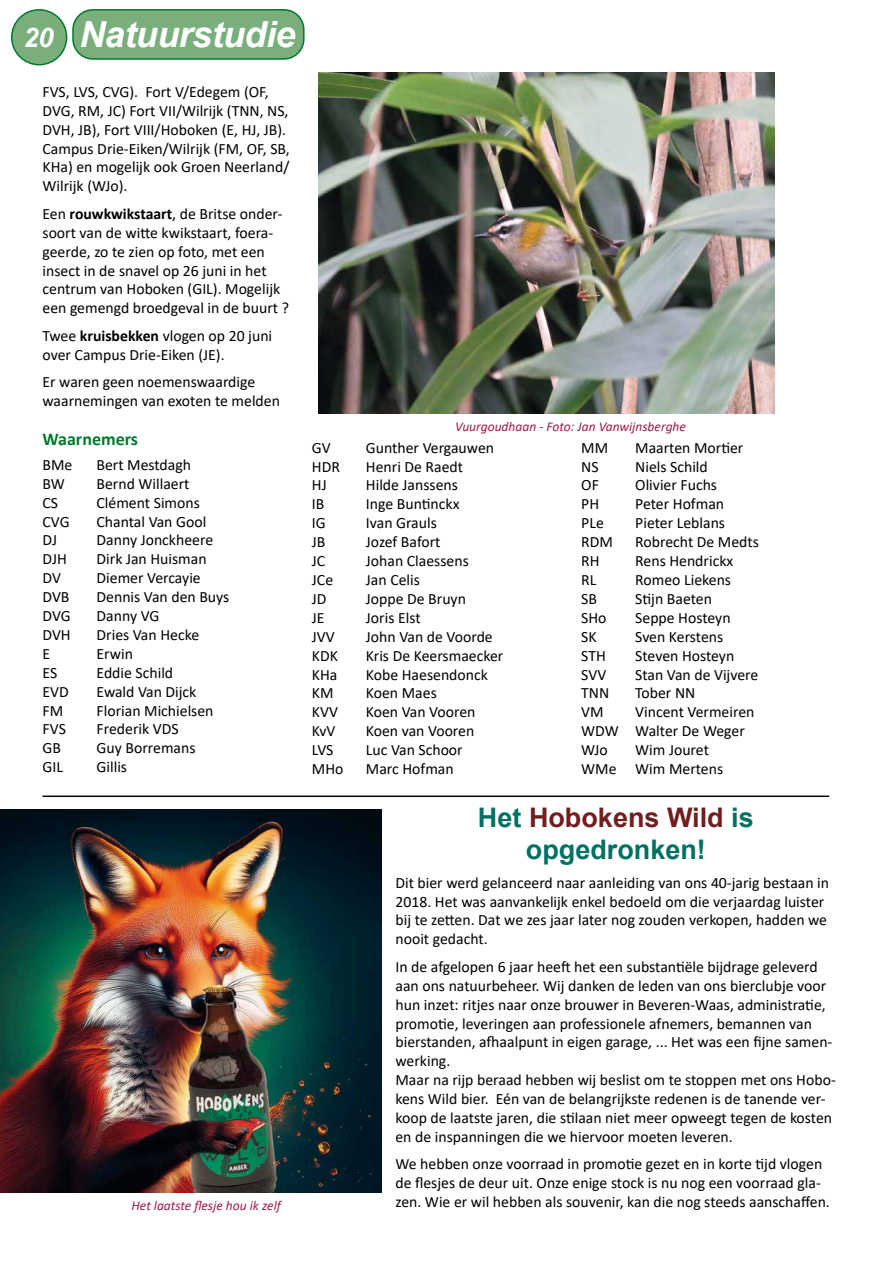
<style>
.page{position:relative;width:893px;height:1263px;background:#fff}
.page>*{position:absolute;margin:0;border:0;box-sizing:border-box;transform-origin:0 0}
.t1{font:italic 700 36px "Arial";letter-spacing:-.015em;color:#fff}
.t2{font:700 27px/32.4px "Arial";color:#007063;text-align:center}
.t3{font:700 18px "Calibri";color:#00792c}
.t4{font:15.75px/18.9px "Calibri";color:#000}
.t5{font:italic 13.5px "Calibri";color:#9f1a4c}
.s1{font-size:27px}
.s2{font-weight:700}
.s3{color:#701e1e}
</style>
<div class="page">
<div style="left:12px;top:10px;width:55px;height:55px;background:#7aaf7d;border-radius:50%"></div>
<div style="left:11px;top:9px;width:56px;height:56px;border:2px solid #00792c;border-radius:50%"></div>
<div style="left:73px;top:10px;width:231px;height:49px;background:#7aaf7d;border-radius:20px"></div>
<div style="left:72px;top:9px;width:233px;height:51px;border:2px solid #00792c;border-radius:20px"></div>
<hr style="left:43px;top:795px;width:786px;height:2px;background:#000">
<img style="left:319px;top:72px;width:455px;height:342px">
<img style="left:0;top:810px;width:382px;height:382px">
<h1 class="t1" style="left:23px;top:10px;width:274px"><span class="s1">20</span> Natuurstudie</h1>
<p class="t4" style="left:43px;top:82px;width:249px">FVS, LVS, CVG). Fort V/Edegem (OF, DVG, RM, JC) Fort VII/Wilrijk (TNN, NS, DVH, JB), Fort VIII/Hoboken (E, HJ, JB).<br>Campus Drie-Eiken/Wilrijk (FM, OF, SB, KHa) en mogelijk ook Groen Neerland/ Wilrijk (WJo).</p>
<p class="t4" style="left:43px;top:204px;width:248px">Een <span class="s2">rouwkwikstaart</span>, de Britse onder&shy;soort van de witte kwikstaart, foera&shy;geerde, zo te zien op foto, met een insect in de snavel op 26 juni in het centrum van Hoboken (GIL). Mogelijk een gemengd broedgeval in de buurt ?</p>
<p class="t4" style="left:43px;top:326px;width:231px">Twee <span class="s2">kruisbekken</span> vlogen op 20 juni over Campus Drie-Eiken (JE).</p>
<p class="t4" style="left:43px;top:372px;width:239px">Er waren geen noemenswaardige waarnemingen van exoten te melden</p>
<p class="t3" style="left:43px;top:426px;width:97px">Waarnemers</p>
<p class="t4" style="left:43px;top:455px;width:31px">BMe</p>
<p class="t4" style="left:97px;top:455px;width:96px">Bert Mestdagh</p>
<p class="t4" style="left:43px;top:474px;width:24px">BW</p>
<p class="t4" style="left:97px;top:474px;width:95px">Bernd Willaert</p>
<p class="t4" style="left:43px;top:492px;width:17px">CS</p>
<p class="t4" style="left:97px;top:492px;width:105px">Clément Simons</p>
<p class="t4" style="left:43px;top:511px;width:29px">CVG</p>
<p class="t4" style="left:97px;top:511px;width:111px">Chantal Van Gool</p>
<p class="t4" style="left:43px;top:530px;width:16px">DJ</p>
<p class="t4" style="left:97px;top:530px;width:118px">Danny Jonckheere</p>
<p class="t4" style="left:43px;top:549px;width:26px">DJH</p>
<p class="t4" style="left:97px;top:549px;width:112px">Dirk Jan Huisman</p>
<p class="t4" style="left:43px;top:568px;width:20px">DV</p>
<p class="t4" style="left:97px;top:568px;width:106px">Diemer Vercayie</p>
<p class="t4" style="left:43px;top:587px;width:29px">DVB</p>
<p class="t4" style="left:97px;top:587px;width:134px">Dennis Van den Buys</p>
<p class="t4" style="left:43px;top:606px;width:30px">DVG</p>
<p class="t4" style="left:97px;top:606px;width:64px">Danny VG</p>
<p class="t4" style="left:43px;top:625px;width:30px">DVH</p>
<p class="t4" style="left:97px;top:625px;width:104px">Dries Van Hecke</p>
<p class="t4" style="left:43px;top:644px;width:9px">E</p>
<p class="t4" style="left:97px;top:644px;width:38px">Erwin</p>
<p class="t4" style="left:43px;top:663px;width:16px">ES</p>
<p class="t4" style="left:97px;top:663px;width:78px">Eddie Schild</p>
<p class="t4" style="left:43px;top:681px;width:28px">EVD</p>
<p class="t4" style="left:97px;top:681px;width:101px">Ewald Van Dijck</p>
<p class="t4" style="left:43px;top:700px;width:22px">FM</p>
<p class="t4" style="left:97px;top:700px;width:118px">Florian Michielsen</p>
<p class="t4" style="left:43px;top:719px;width:25px">FVS</p>
<p class="t4" style="left:97px;top:719px;width:84px">Frederik VDS</p>
<p class="t4" style="left:43px;top:738px;width:20px">GB</p>
<p class="t4" style="left:97px;top:738px;width:100px">Guy Borremans</p>
<p class="t4" style="left:43px;top:757px;width:22px">GIL</p>
<p class="t4" style="left:97px;top:757px;width:32px">Gillis</p>
<p class="t5" style="left:455px;top:417px;width:232px">Vuurgoudhaan - Foto: Jan Vanwijnsberghe</p>
<p class="t4" style="left:312px;top:438px;width:20px">GV</p>
<p class="t4" style="left:366px;top:438px;width:130px">Gunther Vergauwen</p>
<p class="t4" style="left:312px;top:456px;width:30px">HDR</p>
<p class="t4" style="left:366px;top:456px;width:99px">Henri De Raedt</p>
<p class="t4" style="left:312px;top:475px;width:16px">HJ</p>
<p class="t4" style="left:366px;top:475px;width:94px">Hilde Janssens</p>
<p class="t4" style="left:312px;top:494px;width:14px">IB</p>
<p class="t4" style="left:366px;top:494px;width:95px">Inge Buntinckx</p>
<p class="t4" style="left:312px;top:513px;width:15px">IG</p>
<p class="t4" style="left:366px;top:513px;width:72px">Ivan Grauls</p>
<p class="t4" style="left:312px;top:532px;width:15px">JB</p>
<p class="t4" style="left:366px;top:532px;width:76px">Jozef Bafort</p>
<p class="t4" style="left:312px;top:551px;width:15px">JC</p>
<p class="t4" style="left:366px;top:551px;width:104px">Johan Claessens</p>
<p class="t4" style="left:312px;top:570px;width:23px">JCe</p>
<p class="t4" style="left:366px;top:570px;width:56px">Jan Celis</p>
<p class="t4" style="left:312px;top:589px;width:16px">JD</p>
<p class="t4" style="left:366px;top:589px;width:102px">Joppe De Bruyn</p>
<p class="t4" style="left:312px;top:608px;width:14px">JE</p>
<p class="t4" style="left:366px;top:608px;width:56px">Joris Elst</p>
<p class="t4" style="left:312px;top:627px;width:24px">JVV</p>
<p class="t4" style="left:366px;top:627px;width:128px">John Van de Voorde</p>
<p class="t4" style="left:312px;top:645px;width:28px">KDK</p>
<p class="t4" style="left:366px;top:645px;width:139px">Kris De Keersmaecker</p>
<p class="t4" style="left:312px;top:664px;width:27px">KHa</p>
<p class="t4" style="left:366px;top:664px;width:124px">Kobe Haesendonck</p>
<p class="t4" style="left:312px;top:683px;width:23px">KM</p>
<p class="t4" style="left:366px;top:683px;width:72px">Koen Maes</p>
<p class="t4" style="left:312px;top:702px;width:28px">KVV</p>
<p class="t4" style="left:366px;top:702px;width:111px">Koen Van Vooren</p>
<p class="t4" style="left:312px;top:721px;width:25px">KvV</p>
<p class="t4" style="left:366px;top:721px;width:110px">Koen van Vooren</p>
<p class="t4" style="left:312px;top:740px;width:23px">LVS</p>
<p class="t4" style="left:366px;top:740px;width:98px">Luc Van Schoor</p>
<p class="t4" style="left:312px;top:759px;width:33px">MHo</p>
<p class="t4" style="left:366px;top:759px;width:89px">Marc Hofman</p>
<p class="t4" style="left:581px;top:438px;width:28px">MM</p>
<p class="t4" style="left:635px;top:438px;width:110px">Maarten Mortier</p>
<p class="t4" style="left:581px;top:456px;width:19px">NS</p>
<p class="t4" style="left:635px;top:456px;width:74px">Niels Schild</p>
<p class="t4" style="left:581px;top:475px;width:19px">OF</p>
<p class="t4" style="left:635px;top:475px;width:83px">Olivier Fuchs</p>
<p class="t4" style="left:581px;top:494px;width:19px">PH</p>
<p class="t4" style="left:635px;top:494px;width:90px">Peter Hofman</p>
<p class="t4" style="left:581px;top:513px;width:24px">PLe</p>
<p class="t4" style="left:635px;top:513px;width:91px">Pieter Leblans</p>
<p class="t4" style="left:581px;top:532px;width:33px">RDM</p>
<p class="t4" style="left:635px;top:532px;width:125px">Robrecht De Medts</p>
<p class="t4" style="left:581px;top:551px;width:20px">RH</p>
<p class="t4" style="left:635px;top:551px;width:100px">Rens Hendrickx</p>
<p class="t4" style="left:581px;top:570px;width:17px">RL</p>
<p class="t4" style="left:635px;top:570px;width:97px">Romeo Liekens</p>
<p class="t4" style="left:581px;top:589px;width:17px">SB</p>
<p class="t4" style="left:635px;top:589px;width:78px">Stijn Baeten</p>
<p class="t4" style="left:581px;top:608px;width:27px">SHo</p>
<p class="t4" style="left:635px;top:608px;width:97px">Seppe Hosteyn</p>
<p class="t4" style="left:581px;top:627px;width:17px">SK</p>
<p class="t4" style="left:635px;top:627px;width:90px">Sven Kerstens</p>
<p class="t4" style="left:581px;top:645px;width:26px">STH</p>
<p class="t4" style="left:635px;top:645px;width:101px">Steven Hosteyn</p>
<p class="t4" style="left:581px;top:664px;width:27px">SVV</p>
<p class="t4" style="left:635px;top:664px;width:125px">Stan Van de Vijvere</p>
<p class="t4" style="left:581px;top:683px;width:30px">TNN</p>
<p class="t4" style="left:635px;top:683px;width:62px">Tober NN</p>
<p class="t4" style="left:581px;top:702px;width:24px">VM</p>
<p class="t4" style="left:581px;top:702px;width:175px;text-indent:54px">Vincent Vermeiren<br>WDW Walter De Weger<br>WJo</p>
<p class="t4" style="left:581px;top:740px;width:143px;text-indent:54px">Wim Jouret<br>WMe Wim Mertens</p>
<h2 class="t2" style="left:478px;top:802px;width:277px">Het <span class="s3">Hobokens Wild</span> is opgedronken!</h2>
<p class="t4" style="left:395px;top:873px;width:435px">Dit bier werd gelanceerd naar aanleiding van ons 40-jarig bestaan in 2018. Het was aanvankelijk enkel bedoeld om die verjaardag luister bij te zetten. Dat we zes jaar later nog zouden verkopen, hadden we nooit gedacht.</p>
<p class="t4" style="left:395px;top:957px;width:442px">In de afgelopen 6 jaar heeft het een substantiële bijdrage geleverd aan ons natuurbeheer. Wij danken de leden van ons bierclubje voor hun inzet: ritjes naar onze brouwer in Beveren-Waas, administratie, promotie, leveringen aan professionele afnemers, bemannen van bierstanden, afhaalpunt in eigen garage, ... Het was een fijne samen&shy;werking.<br>Maar na rijp beraad hebben wij beslist om te stoppen met ons Hobo&shy;kens Wild bier. Eén van de belangrijkste redenen is de tanende ver&shy;koop de laatste jaren, die stilaan niet meer opweegt tegen de kosten en de inspanningen die we hiervoor moeten leveren.</p>
<p class="t4" style="left:395px;top:1154px;width:428px">We hebben onze voorraad in promotie gezet en in korte tijd vlogen de flesjes de deur uit. Onze enige stock is nu nog een voorraad gla-</p>
<p class="t5" style="left:132px;top:1196px;width:151px">Het laatste flesje hou ik zelf</p>
<p class="t4" style="left:395px;top:1192px;width:436px">zen. Wie er wil hebben als souvenir, kan die nog steeds aanschaffen.</p>
</div>
